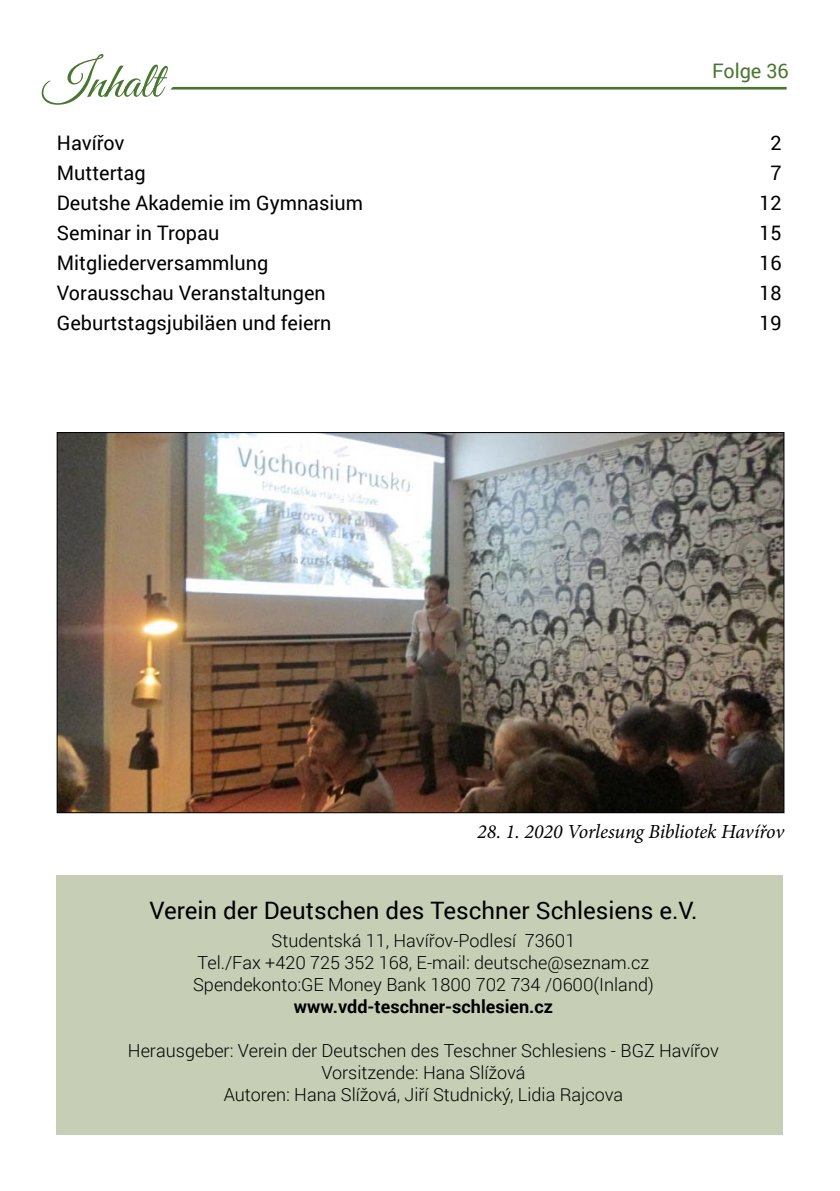
<style>
.page{position:relative;width:840px;height:1191px;background:#fff}
.page>*{position:absolute;margin:0;border:0;box-sizing:border-box;transform-origin:0 0}
.t1{font:24px "Roboto";color:#000}
.t2{font:20px "Roboto";color:#000}
.t3{font:italic 20px "Minion Pro";letter-spacing:-.01em;color:#000}
.t4{font:20px "Roboto";color:#497631}
.t5{font:300 18px "Roboto";color:#000}
.t6{font:700 18px "Roboto";color:#000}
</style>
<div class="page">
<div style="left:57px;top:875px;width:725px;height:259px;background:#c6cfb5"></div>
<img style="left:59px;top:434px;width:722px;height:377px">
<svg style="left:42px;top:54px;width:744px;height:51px"></svg>
<p class="t4" style="left:711px;top:56px;width:78px">Folge 36</p>
<p class="t2" style="left:57px;top:129px;width:69px">Havířov</p>
<p class="t2" style="left:770px;top:129px;width:13px">2</p>
<p class="t2" style="left:57px;top:159px;width:90px">Muttertag</p>
<p class="t2" style="left:770px;top:159px;width:13px">7</p>
<p class="t2" style="left:57px;top:189px;width:307px">Deutshe Akademie im Gymnasium</p>
<p class="t2" style="left:759px;top:189px;width:24px">12</p>
<p class="t2" style="left:57px;top:219px;width:164px">Seminar in Tropau</p>
<p class="t2" style="left:759px;top:219px;width:24px">15</p>
<p class="t2" style="left:57px;top:249px;width:213px">Mitgliederversammlung</p>
<p class="t2" style="left:759px;top:249px;width:24px">16</p>
<p class="t2" style="left:57px;top:279px;width:270px">Vorausschau Veranstaltungen</p>
<p class="t2" style="left:759px;top:279px;width:24px">18</p>
<p class="t2" style="left:57px;top:309px;width:276px">Geburtstagsjubiläen und feiern</p>
<p class="t2" style="left:759px;top:309px;width:24px">19</p>
<p class="t3" style="left:477px;top:818px;width:308px">28. 1. 2020 Vorlesung Bibliotek Havířov</p>
<p class="t1" style="left:149px;top:894px;width:549px">Verein der Deutschen des Teschner Schlesiens e.V.</p>
<p class="t5" style="left:271px;top:928px;width:305px">Studentská 11, Havířov-Podlesí 73601</p>
<p class="t5" style="left:197px;top:950px;width:453px">Tel./Fax +420 725 352 168, E-mail: deutsche@seznam.cz</p>
<p class="t5" style="left:193px;top:972px;width:462px">Spendekonto:GE Money Bank 1800 702 734 /0600(Inland)</p>
<p class="t6" style="left:294px;top:994px;width:260px">www.vdd-teschner-schlesien.cz</p>
<p class="t5" style="left:128px;top:1038px;width:592px">Herausgeber: Verein der Deutschen des Teschner Schlesiens - BGZ Havířov</p>
<p class="t5" style="left:321px;top:1060px;width:205px">Vorsitzende: Hana Slížová</p>
<p class="t5" style="left:224px;top:1082px;width:400px">Autoren: Hana Slížová, Jiří Studnický, Lidia Rajcova</p>
</div>
